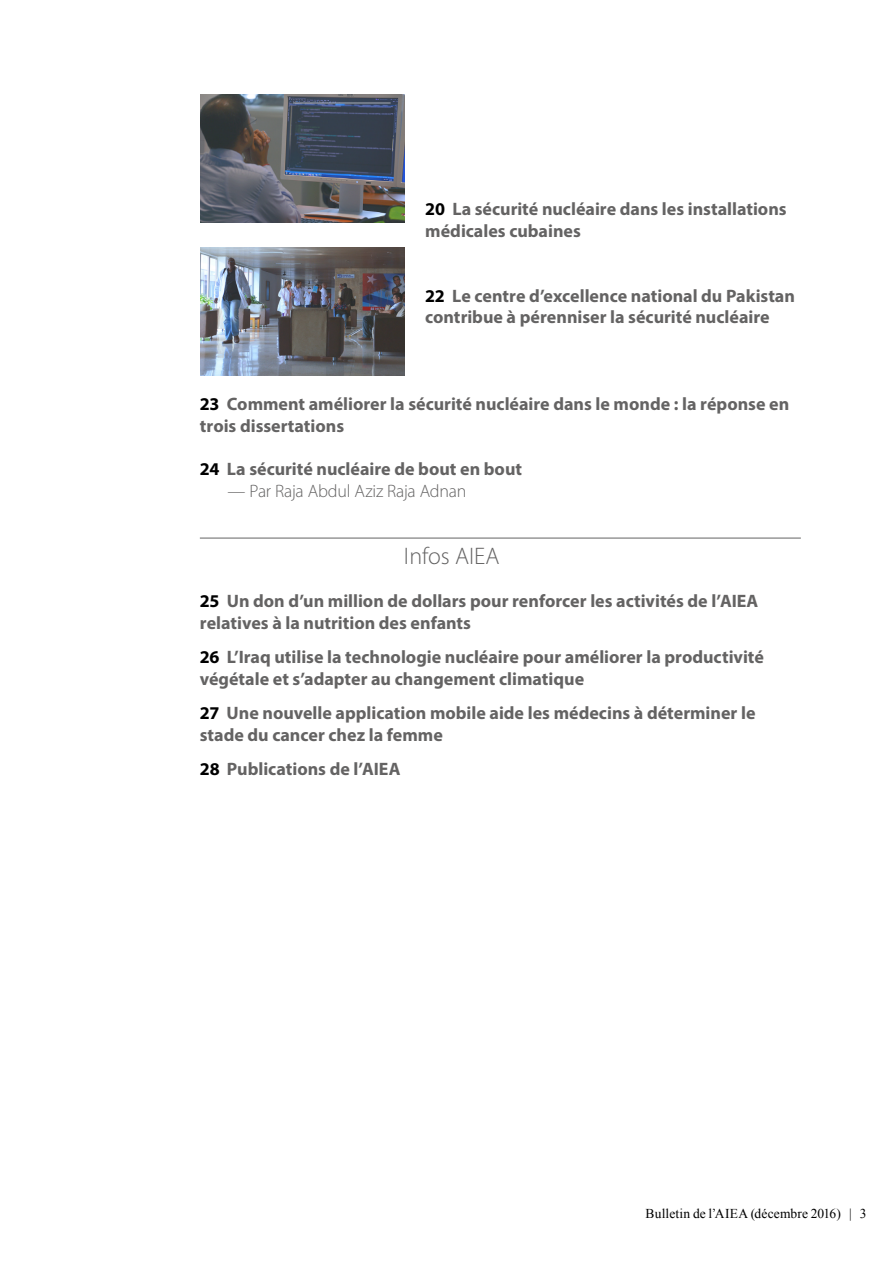
<style>
.page{position:relative;width:893px;height:1263px;background:#fff}
.page>*{position:absolute;margin:0;border:0;box-sizing:border-box;transform-origin:0 0}
.Theme_Header{font:300 24px "Myriad Pro";color:#646363}
.Contents-StoryTitle{font:700 18px/21.6px "Myriad Pro";color:#646363}
.Contents-StoryTitle-2{font:300 18px "Myriad Pro";letter-spacing:-.015em;color:#646363}
.t1{font:13.5px "Times New Roman";letter-spacing:.01em;color:#000}
.s1{color:#000}
</style>
<div class="page">
<img style="left:200px;top:95px;width:204px;height:127px">
<img style="left:200px;top:248px;width:204px;height:127px">
<hr style="left:200px;top:538px;width:601px;height:1px;background:#646363">
<p class="Contents-StoryTitle" style="left:425px;top:198px;width:363px"><span class="s1">20</span> La sécurité nucléaire dans les installations médicales cubaines</p>
<p class="Contents-StoryTitle" style="left:425px;top:284px;width:371px"><span class="s1">22</span> Le centre d’excellence national du Pakistan contribue à pérenniser la sécurité nucléaire</p>
<p class="Contents-StoryTitle" style="left:200px;top:393px;width:591px"><span class="s1">23</span> Comment améliorer la sécurité nucléaire dans le monde : la réponse en trois dissertations</p>
<p class="Contents-StoryTitle" style="left:200px;top:458px;width:324px"><span class="s1">24</span> La sécurité nucléaire de bout en bout</p>
<p class="Contents-StoryTitle-2" style="left:227px;top:480px;width:240px">— Par Raja Abdul Aziz Raja Adnan</p>
<p class="Theme_Header" style="left:404px;top:541px;width:97px">Infos AIEA</p>
<p class="Contents-StoryTitle" style="left:200px;top:589px;width:560px"><span class="s1">25</span> Un don d’un million de dollars pour renforcer les activités de l’AIEA relatives à la nutrition des enfants</p>
<p class="Contents-StoryTitle" style="left:200px;top:645px;width:566px"><span class="s1">26</span> L’Iraq utilise la technologie nucléaire pour améliorer la productivité végétale et s’adapter au changement climatique</p>
<p class="Contents-StoryTitle" style="left:200px;top:701px;width:557px"><span class="s1">27</span> Une nouvelle application mobile aide les médecins à déterminer le stade du cancer chez la femme</p>
<p class="Contents-StoryTitle" style="left:200px;top:757px;width:202px"><span class="s1">28</span> Publications de l’AIEA</p>
<p class="t1" style="left:646px;top:1205px;width:222px">Bulletin de l’AIEA (décembre 2016) | 3</p>
</div>
